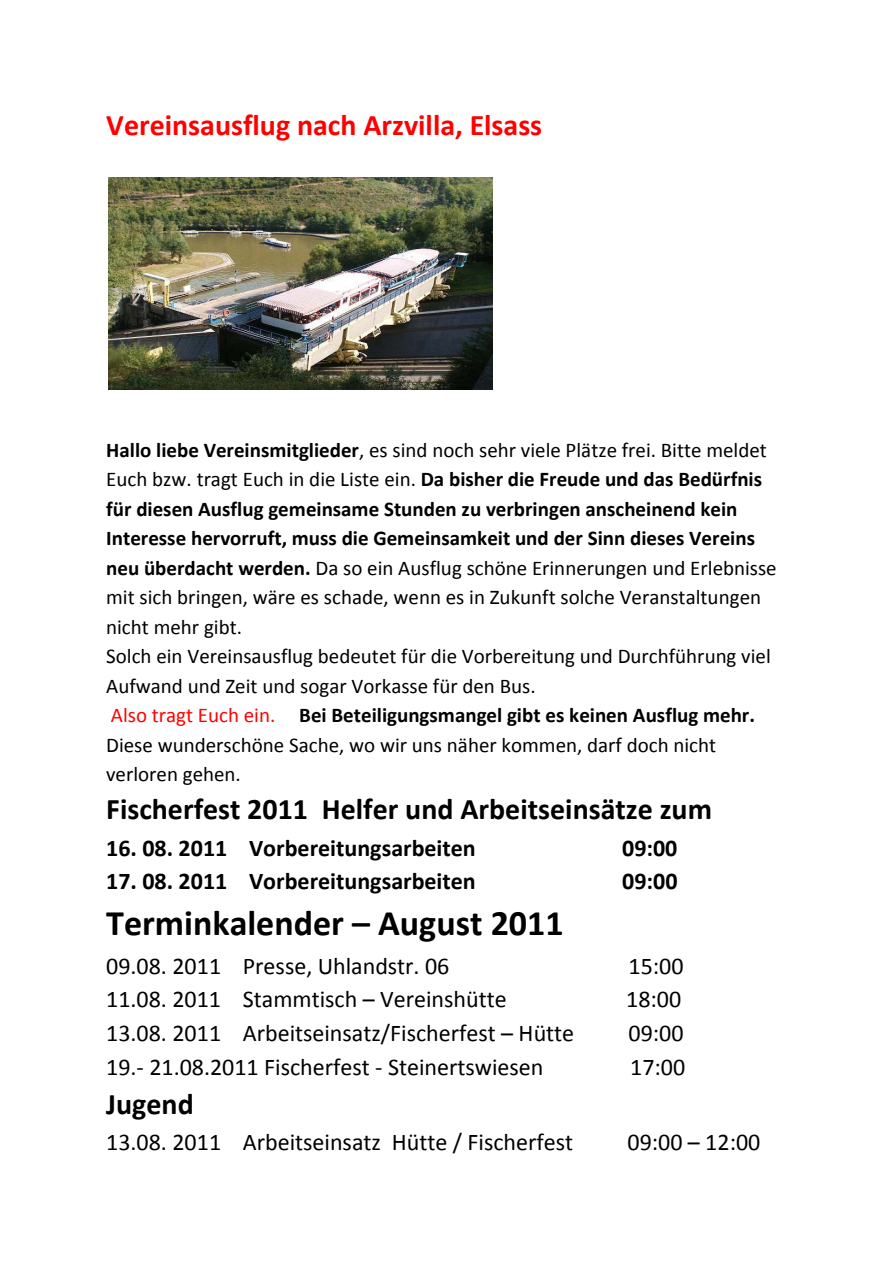
<style>
.page{position:relative;width:893px;height:1263px;background:#fff}
.page>*{position:absolute;margin:0;border:0;box-sizing:border-box;transform-origin:0 0}
.t1{font:700 36px "Calibri";color:#000}
.t2{font:700 30px "Calibri";color:#000}
.t3{font:700 30px "Calibri";color:#f00}
.t4{font:24px "Calibri";color:#000}
.t5{font:700 24px "Calibri";color:#000}
.t6{font:21px/29.5px "Calibri";color:#000}
.t7{font:700 21px/29.5px "Calibri";color:#000}
.s1{font-weight:700}
.s2{font-weight:400}
.s3{font-weight:400;color:#f00}
</style>
<div class="page">
<img style="left:109px;top:178px;width:383px;height:211px">
<p class="t3" style="left:106px;top:106px;width:437px">Vereinsausflug nach Arzvilla, Elsass</p>
<p class="t6" style="left:106px;top:434px;width:662px"><span class="s1">Hallo liebe Vereinsmitglieder</span>, es sind noch sehr viele Plätze frei. Bitte meldet</p>
<p class="t7" style="left:106px;top:464px;width:657px"><span class="s2">Euch bzw. tragt Euch in die Liste ein.</span> Da bisher die Freude und das Bedürfnis</p>
<p class="t7" style="left:106px;top:493px;width:672px">für diesen Ausflug gemeinsame Stunden zu verbringen anscheinend kein<br>Interesse hervorruft, muss die Gemeinsamkeit und der Sinn dieses Vereins neu überdacht werden. <span class="s2">Da so ein Ausflug schöne Erinnerungen und Erlebnisse</span></p>
<p class="t6" style="left:106px;top:582px;width:656px">mit sich bringen, wäre es schade, wenn es in Zukunft solche Veranstaltungen</p>
<p class="t6" style="left:106px;top:611px;width:137px">nicht mehr gibt.</p>
<p class="t6" style="left:106px;top:640px;width:666px">Solch ein Vereinsausflug bedeutet für die Vorbereitung und Durchführung viel<br>Aufwand und Zeit und sogar Vorkasse für den Bus.</p>
<p class="t7" style="left:111px;top:699px;width:646px"><span class="s3">Also tragt Euch ein.</span> Bei Beteiligungsmangel gibt es keinen Ausflug mehr.</p>
<p class="t6" style="left:106px;top:729px;width:612px">Diese wunderschöne Sache, wo wir uns näher kommen, darf doch nicht</p>
<p class="t6" style="left:106px;top:758px;width:136px">verloren gehen.</p>
<p class="t2" style="left:106px;top:791px;width:607px">Fischerfest 2011 Helfer und Arbeitseinsätze zum</p>
<p class="t5" style="left:106px;top:833px;width:371px">16. 08. 2011 Vorbereitungsarbeiten</p>
<p class="t5" style="left:622px;top:833px;width:57px">09:00</p>
<p class="t5" style="left:106px;top:866px;width:371px">17. 08. 2011 Vorbereitungsarbeiten</p>
<p class="t5" style="left:622px;top:866px;width:57px">09:00</p>
<p class="t1" style="left:106px;top:900px;width:459px">Terminkalender – August 2011</p>
<p class="t4" style="left:106px;top:951px;width:345px">09.08. 2011 Presse, Uhlandstr. 06</p>
<p class="t4" style="left:628px;top:951px;width:57px">15:00</p>
<p class="t4" style="left:106px;top:984px;width:402px">11.08. 2011 Stammtisch – Vereinshütte</p>
<p class="t4" style="left:626px;top:984px;width:57px">18:00</p>
<p class="t4" style="left:106px;top:1018px;width:469px">13.08. 2011 Arbeitseinsatz/Fischerfest – Hütte</p>
<p class="t4" style="left:629px;top:1018px;width:57px">09:00</p>
<p class="t4" style="left:106px;top:1052px;width:439px">19.- 21.08.2011 Fischerfest - Steinertswiesen</p>
<p class="t4" style="left:630px;top:1052px;width:57px">17:00</p>
<p class="t2" style="left:106px;top:1086px;width:89px">Jugend</p>
<p class="t4" style="left:106px;top:1128px;width:468px">13.08. 2011 Arbeitseinsatz Hütte / Fischerfest</p>
<p class="t4" style="left:628px;top:1128px;width:134px">09:00 – 12:00</p>
</div>
